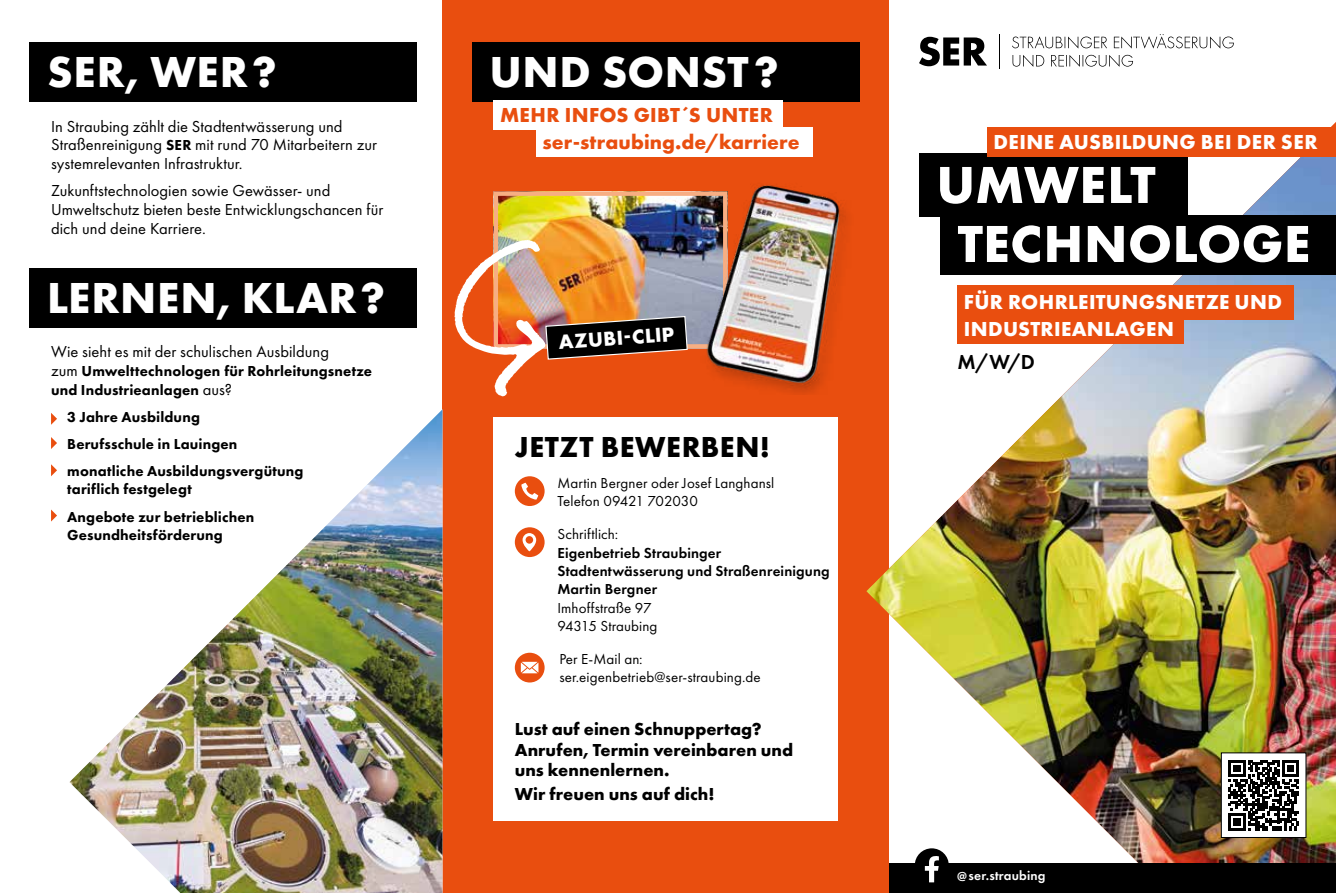
<style>
.page{position:relative;width:1336px;height:893px;background:#fff}
.page>*{position:absolute;margin:0;border:0;box-sizing:border-box;transform-origin:0 0}
.t1{font:700 54px "Futura PT";letter-spacing:.01em;color:#fff}
.t2{font:700 45px "Futura PT";letter-spacing:.015em;color:#fff}
.t3{font:700 30px "Futura PT";letter-spacing:.015em;color:#000}
.t4{font:700 21px/27.3px "Futura PT";letter-spacing:.02em;color:#fff}
.t5{font:700 21px/27.2px "Futura PT";letter-spacing:.005em;color:#e94e0f}
.t6{font:600 21px "Futura PT";color:#000}
.t7{font:700 18px/20.2px "Futura PT";color:#000}
.t8{font:16.5px/18.8px "Futura PT";letter-spacing:.005em;color:#000}
.t9{font:800 15px/27.3px "Futura PT";letter-spacing:.01em;color:#000}
.t10{font:15px/18px "Futura PT";letter-spacing:.005em;color:#000}
.t11{font:600 15px/18px "Futura PT";letter-spacing:.01em;color:#000}
.t12{font:600 13.5px "Futura PT";letter-spacing:.015em;color:#fff}
.s1{font-weight:800;font-size:15px}
.s2{font-weight:400;font-size:16.5px}
</style>
<div class="page">
<div style="left:442px;top:0;width:447px;height:893px;background:#e94e0f"></div>
<div style="left:493px;top:417px;width:345px;height:404px;background:#fff"></div>
<div style="left:514px;top:527px;width:30px;height:30px;background:#e94e0f;border-radius:50%"></div>
<svg style="left:522px;top:533px;width:14px;height:18px"></svg>
<div style="left:514px;top:476px;width:30px;height:30px;background:#e94e0f;border-radius:50%"></div>
<svg style="left:521px;top:483px;width:17px;height:17px"></svg>
<svg style="left:514px;top:653px;width:30px;height:29px"></svg>
<svg style="left:521px;top:662px;width:17px;height:11px"></svg>
<img style="left:866px;top:157px;width:469px;height:706px">
<img style="left:69px;top:410px;width:373px;height:483px">
<svg style="left:1012px;top:55px;width:120px;height:12px"></svg>
<svg style="left:1012px;top:34px;width:221px;height:15px"></svg>
<svg style="left:919px;top:37px;width:67px;height:29px"></svg>
<hr style="left:999px;top:34px;width:1px;height:35px;background:#000">
<div style="left:918px;top:153px;width:268px;height:64px;background:#000"></div>
<div style="left:986px;top:127px;width:349px;height:30px;background:#e94e0f"></div>
<div style="left:957px;top:285px;width:336px;height:34px;background:#e94e0f"></div>
<div style="left:957px;top:315px;width:226px;height:29px;background:#e94e0f"></div>
<div style="left:940px;top:215px;width:395px;height:59px;background:#000"></div>
<div style="left:1221px;top:753px;width:84px;height:84px;background:#fff"></div>
<svg style="left:1228px;top:760px;width:70px;height:70px"></svg>
<div style="left:1220px;top:753px;width:85px;height:85px;border:1px solid #000"></div>
<div style="left:889px;top:863px;width:446px;height:30px;background:#000"></div>
<div style="left:914px;top:848px;width:34px;height:34px;background:#000;border-radius:50%"></div>
<svg style="left:924px;top:856px;width:14px;height:26px"></svg>
<div style="left:30px;top:43px;width:387px;height:59px;background:#000"></div>
<div style="left:30px;top:268px;width:387px;height:59px;background:#000"></div>
<div style="left:472px;top:43px;width:387px;height:59px;background:#000"></div>
<div style="left:493px;top:100px;width:289px;height:30px;background:#fff"></div>
<div style="left:536px;top:127px;width:276px;height:30px;background:#fff"></div>
<img style="left:498px;top:196px;width:193px;height:148px">
<div style="left:493px;top:191px;width:234px;height:158px;border:4px solid #f7ae83"></div>
<img style="left:454px;top:239px;width:234px;height:158px">
<img style="left:691px;top:176px;width:182px;height:218px">
<svg style="left:51px;top:413px;width:6px;height:12px"></svg>
<svg style="left:51px;top:437px;width:6px;height:12px"></svg>
<svg style="left:51px;top:464px;width:6px;height:12px"></svg>
<svg style="left:51px;top:509px;width:6px;height:13px"></svg>
<h2 class="t2" style="left:47px;top:43px;width:231px">SER, WER?</h2>
<p class="t8" style="left:51px;top:117px;width:327px">In Straubing zählt die Stadtentwässerung und<br>Straßenreinigung <span class="s1">SER</span> mit rund 70 Mitarbeitern zur systemrelevanten Infrastruktur.</p>
<p class="t8" style="left:51px;top:181px;width:334px">Zukunftstechnologien sowie Gewässer- und<br>Umweltschutz bieten beste Entwicklungschancen für dich und deine Karriere.</p>
<h2 class="t2" style="left:47px;top:269px;width:339px">LERNEN, KLAR?</h2>
<p class="t8" style="left:51px;top:342px;width:279px">Wie sieht es mit der schulischen Ausbildung</p>
<p class="t9" style="left:51px;top:361px;width:322px;line-height:18.8px"><span class="s2">zum</span> Umwelttechnologen für Rohrleitungsnetze und Industrieanlagen <span class="s2">aus?</span></p>
<p class="t9" style="left:67px;top:403px;width:238px">3 Jahre Ausbildung<br>Berufsschule in Lauingen monatliche Ausbildungsvergütung</p>
<p class="t9" style="left:67px;top:475px;width:189px">tariflich festgelegt<br>Angebote zur betrieblichen</p>
<p class="t9" style="left:67px;top:521px;width:157px">Gesundheitsförderung</p>
<h2 class="t2" style="left:489px;top:43px;width:291px">UND SONST?</h2>
<p class="t5" style="left:542px;top:101px;width:259px;text-indent:-42px">MEHR INFOS GIBT´S UNTER ser-straubing.de/karriere</p>
<p class="t4" style="left:557px;top:328px;width:117px;rotate:-4deg">AZUBI-CLIP</p>
<h3 class="t3" style="left:515px;top:427px;width:256px">JETZT BEWERBEN!</h3>
<p class="t10" style="left:557px;top:474px;width:218px">Martin Bergner oder Josef Langhansl<br>Telefon 09421 702030</p>
<p class="t10" style="left:557px;top:525px;width:62px">Schriftlich:</p>
<p class="t11" style="left:557px;top:544px;width:274px">Eigenbetrieb Straubinger<br>Stadtentwässerung und Straßenreinigung<br>Martin Bergner</p>
<p class="t10" style="left:557px;top:599px;width:102px">Imhoffstraße 97<br>94315 Straubing</p>
<p class="t10" style="left:559px;top:650px;width:203px">Per E-Mail an: ser.eigenbetrieb@ser-straubing.de</p>
<p class="t7" style="left:514px;top:719px;width:280px">Lust auf einen Schnuppertag?<br>Anrufen, Termin vereinbaren und uns kennenlernen.</p>
<p class="t7" style="left:514px;top:784px;width:201px">Wir freuen uns auf dich!</p>
<p class="t4" style="left:993px;top:128px;width:325px">DEINE AUSBILDUNG BEI DER SER</p>
<h1 class="t1" style="left:936px;top:150px;width:221px">UMWELT</h1>
<h1 class="t1" style="left:957px;top:209px;width:354px">TECHNOLOGE</h1>
<p class="t4" style="left:963px;top:288px;width:320px">FÜR ROHRLEITUNGSNETZE UND<br>INDUSTRIEANLAGEN</p>
<p class="t6" style="left:957px;top:349px;width:79px">M/W/D</p>
<p class="t12" style="left:957px;top:867px;width:90px">@ser.straubing</p>
</div>
